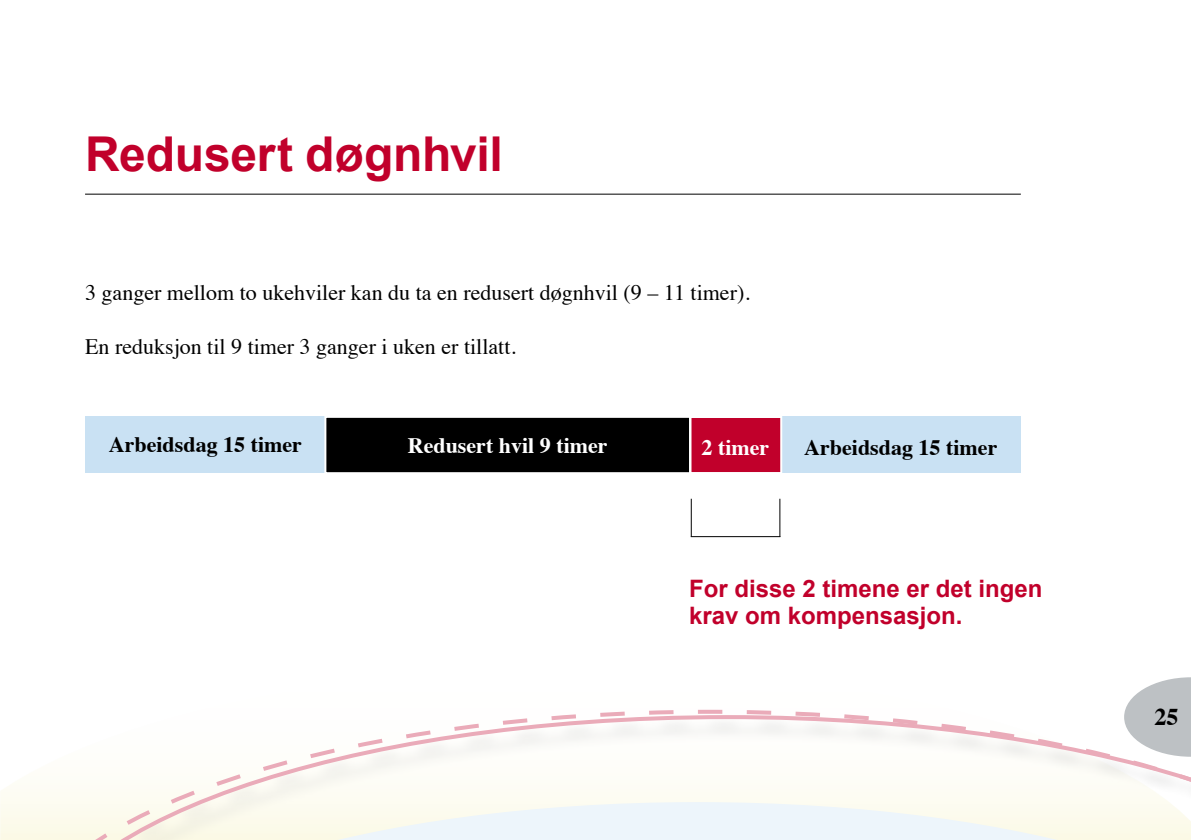
<style>
.page{position:relative;width:1191px;height:840px;background:#fff}
.page>*{position:absolute;margin:0;border:0;box-sizing:border-box;transform-origin:0 0}
.t1{font:700 48px "Arial";letter-spacing:-.005em;color:#c1002b}
.t2{font:700 24px/27px "Arial";color:#c1002b}
.t3{font:700 24px "Times";color:#000}
.t4{font:22px "Times";color:#000}
.t5{font:700 22px "Times";color:#000}
.t6{font:700 22px "Times";color:#fff}
</style>
<div class="page">
<svg style="left:11px;top:709px;width:809px;height:130px"></svg>
<svg style="left:30px;top:714px;width:1161px;height:125px"></svg>
<svg style="left:1124px;top:677px;width:67px;height:79px"></svg>
<hr style="left:85px;top:194px;width:935px;height:1px;background:#000">
<div style="left:85px;top:416px;width:935px;height:56px;background:#c9e1f3"></div>
<div style="left:689px;top:416px;width:93px;height:58px;background:#c1002b;border:2px solid #fff"></div>
<div style="left:325px;top:416px;width:365px;height:57px;background:#000"></div>
<div style="left:324px;top:415px;width:367px;height:59px;border:2px solid #fff"></div>
<hr style="left:691px;top:536px;width:89px;height:1px;background:#000">
<hr style="left:779px;top:498px;width:1px;height:38px;background:#000">
<hr style="left:691px;top:498px;width:1px;height:38px;background:#000">
<h1 class="t1" style="left:85px;top:123px;width:419px">Redusert døgnhvil</h1>
<p class="t4" style="left:85px;top:272px;width:666px">3 ganger mellom to ukehviler kan du ta en redusert døgnhvil (9 – 11 timer).</p>
<p class="t4" style="left:85px;top:326px;width:432px">En reduksjon til 9 timer 3 ganger i uken er tillatt.</p>
<p class="t5" style="left:109px;top:423px;width:195px">Arbeidsdag 15 timer</p>
<p class="t6" style="left:408px;top:424px;width:201px">Redusert hvil 9 timer</p>
<p class="t6" style="left:701px;top:426px;width:69px">2 timer</p>
<p class="t5" style="left:804px;top:426px;width:195px">Arbeidsdag 15 timer</p>
<p class="t2" style="left:689px;top:576px;width:355px">For disse 2 timene er det ingen krav om kompensasjon.</p>
<p class="t3" style="left:1154px;top:693px;width:25px">25</p>
</div>
